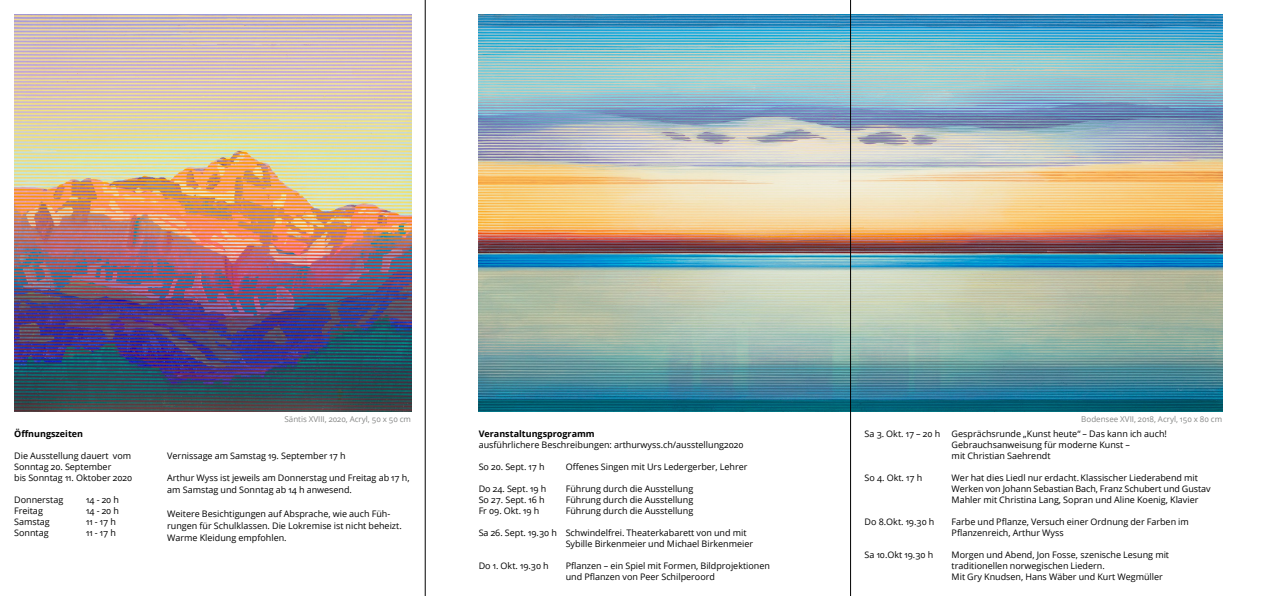
<style>
.page{position:relative;width:1270px;height:596px;background:#fff}
.page>*{position:absolute;margin:0;border:0;box-sizing:border-box;transform-origin:0 0}
.t1{font:9px/11px "Open Sans";color:#000}
.t2{font:700 9px "Open Sans";color:#000}
.t3{font:8px "Open Sans";color:#868786}
</style>
<div class="page">
<img style="left:479px;top:14px;width:743px;height:397px">
<img style="left:14px;top:14px;width:397px;height:397px">
<hr style="left:425px;top:0;width:1px;height:595px;background:#000">
<hr style="left:850px;top:0;width:1px;height:595px;background:#000">
<p class="t2" style="left:14px;top:427px;width:71px">Öffnungszeiten</p>
<p class="t1" style="left:14px;top:449px;width:120px">Die Ausstellung dauert vom<br>Sonntag 20. September<br>bis Sonntag 11. Oktober 2020</p>
<p class="t1" style="left:14px;top:493px;width:51px">Donnerstag</p>
<p class="t1" style="left:86px;top:493px;width:34px">14 - 20 h</p>
<p class="t1" style="left:14px;top:504px;width:30px">Freitag</p>
<p class="t1" style="left:86px;top:504px;width:34px">14 - 20 h</p>
<p class="t1" style="left:14px;top:515px;width:37px">Samstag</p>
<p class="t1" style="left:86px;top:515px;width:31px">11 - 17 h</p>
<p class="t1" style="left:14px;top:526px;width:36px">Sonntag</p>
<p class="t1" style="left:86px;top:526px;width:31px">11 - 17 h</p>
<p class="t3" style="left:284px;top:413px;width:128px">Säntis XVIII, 2020, Acryl, 50 x 50 cm</p>
<p class="t3" style="left:1081px;top:413px;width:142px">Bodensee XVII, 2018, Acryl, 150 x 80 cm</p>
<p class="t1" style="left:865px;top:427px;width:77px">Sa 3. Okt. 17 – 20 h</p>
<p class="t1" style="left:952px;top:427px;width:217px">Gesprächsrunde „Kunst heute“ – Das kann ich auch!<br>Gebrauchsanweisung für moderne Kunst –<br>mit Christian Saehrendt</p>
<p class="t1" style="left:865px;top:471px;width:59px">So 4. Okt. 17 h</p>
<p class="t1" style="left:952px;top:471px;width:260px">Wer hat dies Liedl nur erdacht. Klassischer Liederabend mit<br>Werken von Johann Sebastian Bach, Franz Schubert und Gustav<br>Mahler mit Christina Lang, Sopran und Aline Koenig, Klavier</p>
<p class="t1" style="left:865px;top:515px;width:71px">Do 8.Okt. 19.30 h</p>
<p class="t1" style="left:952px;top:515px;width:239px">Farbe und Pflanze, Versuch einer Ordnung der Farben im<br>Pflanzenreich, Arthur Wyss</p>
<p class="t1" style="left:865px;top:548px;width:70px">Sa 10.Okt 19.30 h</p>
<p class="t1" style="left:952px;top:548px;width:219px">Morgen und Abend, Jon Fosse, szenische Lesung mit traditionellen norwegischen Liedern.<br>Mit Gry Knudsen, Hans Wäber und Kurt Wegmüller</p>
<p class="t2" style="left:479px;top:427px;width:118px">Veranstaltungsprogramm</p>
<p class="t1" style="left:479px;top:438px;width:266px">ausführlichere Beschreibungen: arthurwyss.ch/ausstellung2020</p>
<p class="t1" style="left:479px;top:460px;width:67px">So 20. Sept. 17 h</p>
<p class="t1" style="left:566px;top:460px;width:183px">Offenes Singen mit Urs Ledergerber, Lehrer</p>
<p class="t1" style="left:479px;top:482px;width:69px">Do 24. Sept. 19 h</p>
<p class="t1" style="left:566px;top:482px;width:129px">Führung durch die Ausstellung</p>
<p class="t1" style="left:479px;top:493px;width:67px">So 27. Sept. 16 h</p>
<p class="t1" style="left:566px;top:493px;width:129px">Führung durch die Ausstellung</p>
<p class="t1" style="left:479px;top:504px;width:62px">Fr 09. Okt. 19 h</p>
<p class="t1" style="left:566px;top:504px;width:129px">Führung durch die Ausstellung</p>
<p class="t1" style="left:566px;top:526px;width:189px;text-indent:-87px">Sa 26. Sept. 19.30 h Schwindelfrei. Theaterkabarett von und mit<br>Sybille Birkenmeier und Michael Birkenmeier</p>
<p class="t1" style="left:479px;top:559px;width:72px">Do 1. Okt. 19.30 h</p>
<p class="t1" style="left:566px;top:559px;width:206px">Pflanzen – ein Spiel mit Formen, Bildprojektionen und Pflanzen von Peer Schilperoord</p>
<p class="t1" style="left:167px;top:450px;width:180px">Vernissage am Samstag 19. September 17 h</p>
<p class="t1" style="left:167px;top:470px;width:244px;line-height:12px">Arthur Wyss ist jeweils am Donnerstag und Freitag ab 17 h, am Samstag und Sonntag ab 14 h anwesend.</p>
<p class="t1" style="left:167px;top:506px;width:236px;line-height:12px">Weitere Besichtigungen auf Absprache, wie auch Füh&shy;rungen für Schulklassen. Die Lokremise ist nicht beheizt.<br>Warme Kleidung empfohlen.</p>
</div>
